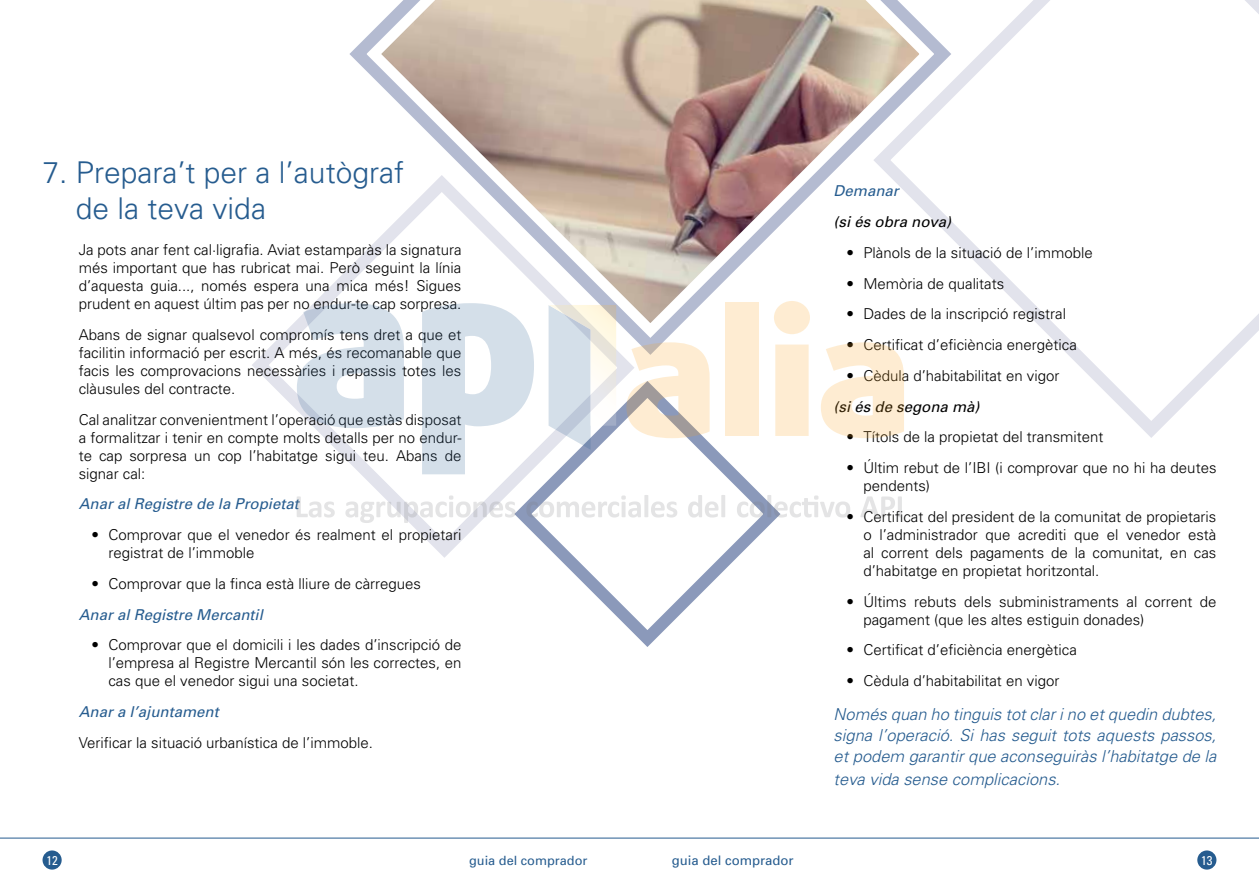
<style>
.page{position:relative;width:1259px;height:893px;background:#fff}
.page>*{position:absolute;margin:0;border:0;box-sizing:border-box;transform-origin:0 0}
.t1{font:300 30px/36px "Univers";color:#265c8f}
.t2{font:italic 300 16.5px/21px "Univers";color:#265c8f;text-align:justify}
.t3{font:300 15px/18px "Univers";color:#000;text-align:justify}
.t4{font:italic 15px "Univers";color:#265c8f}
.t5{font:italic 15px "Univers";color:#000}
.t6{font:13.2px "Univers";color:#265c8f}
.t7{font:12.75px "Univers";color:#265c8f}
.t8{font:condensed 12.75px "Univers";color:#fff}
</style>
<div class="page">
<svg style="left:959px;top:0;width:300px;height:438px"></svg>
<svg style="left:252px;top:276px;width:374px;height:282px"></svg>
<svg style="left:341px;top:41px;width:618px;height:322px"></svg>
<svg style="left:362px;top:0;width:576px;height:342px"></svg>
<svg style="left:506px;top:372px;width:271px;height:275px"></svg>
<svg style="left:297px;top:496px;width:38px;height:22px"></svg>
<svg style="left:345px;top:495px;width:171px;height:28px"></svg>
<svg style="left:526px;top:495px;width:151px;height:23px"></svg>
<svg style="left:688px;top:495px;width:37px;height:23px"></svg>
<svg style="left:737px;top:495px;width:113px;height:23px"></svg>
<svg style="left:860px;top:496px;width:42px;height:21px"></svg>
<svg style="left:297px;top:303px;width:107px;height:125px"></svg>
<svg style="left:422px;top:303px;width:112px;height:171px"></svg>
<svg style="left:548px;top:305px;width:68px;height:145px"></svg>
<svg style="left:626px;top:342px;width:83px;height:96px"></svg>
<div style="left:726px;top:303px;width:33px;height:133px;background:#feecd2"></div>
<svg style="left:774px;top:301px;width:36px;height:135px"></svg>
<svg style="left:821px;top:342px;width:83px;height:96px"></svg>
<div style="left:43px;top:850px;width:19px;height:20px;background:#265c8f;border-radius:50%"></div>
<div style="left:1197px;top:850px;width:19px;height:20px;background:#265c8f;border-radius:50%"></div>
<hr style="left:0;top:838px;width:1259px;height:1px;background:#265c8f">
<h1 class="t1" style="left:76px;top:154px;width:330px;text-indent:-33px">7. Prepara’t per a l’autògraf de la teva vida</h1>
<p class="t3" style="left:79px;top:240px;width:384px">Ja pots anar fent cal·ligrafia. Aviat estamparàs la signatura més important que has rubricat mai. Però seguint la línia d’aquesta guia..., només espera una mica més! Sigues prudent en aquest últim pas per no endur-te cap sorpresa.</p>
<p class="t3" style="left:79px;top:325px;width:384px">Abans de signar qualsevol compromís tens dret a que et facilitin informació per escrit. A més, és recomanable que facis les comprovacions necessàries i repassis totes les clàusules del contracte.</p>
<p class="t3" style="left:79px;top:410px;width:384px">Cal analitzar convenientment l’operació que estàs disposat a formalitzar i tenir en compte molts detalls per no endur&shy;te cap sorpresa un cop l’habitatge sigui teu. Abans de signar cal:</p>
<p class="t4" style="left:79px;top:495px;width:222px">Anar al Registre de la Propietat</p>
<p class="t3" style="left:108px;top:525px;width:354px;text-indent:-17px">• Comprovar que el venedor és realment el propietari registrat de l’immoble</p>
<p class="t3" style="left:91px;top:574px;width:331px">• Comprovar que la finca està lliure de càrregues</p>
<p class="t4" style="left:79px;top:605px;width:186px">Anar al Registre Mercantil</p>
<p class="t3" style="left:108px;top:636px;width:354px;text-indent:-17px">• Comprovar que el domicili i les dades d’inscripció de l’empresa al Registre Mercantil són les correctes, en cas que el venedor sigui una societat.</p>
<p class="t4" style="left:79px;top:702px;width:142px">Anar a l’ajuntament</p>
<p class="t3" style="left:79px;top:733px;width:296px">Verificar la situació urbanística de l’immoble.</p>
<p class="t4" style="left:833px;top:182px;width:67px">Demanar</p>
<p class="t5" style="left:833px;top:212px;width:119px">(si és obra nova)</p>
<p class="t3" style="left:846px;top:243px;width:248px">• Plànols de la situació de l’immoble</p>
<p class="t3" style="left:846px;top:274px;width:159px">• Memòria de qualitats</p>
<p class="t3" style="left:846px;top:305px;width:221px">• Dades de la inscripció registral</p>
<p class="t3" style="left:846px;top:335px;width:232px">• Certificat d’eficiència energètica</p>
<p class="t3" style="left:846px;top:366px;width:214px">• Cèdula d’habitabilitat en vigor</p>
<p class="t5" style="left:833px;top:397px;width:147px">(si és de segona mà)</p>
<p class="t3" style="left:846px;top:428px;width:259px">• Títols de la propietat del transmitent</p>
<p class="t3" style="left:863px;top:458px;width:354px;text-indent:-17px">• Últim rebut de l’IBI (i comprovar que no hi ha deutes pendents)</p>
<p class="t3" style="left:863px;top:507px;width:354px;text-indent:-17px">• Certificat del president de la comunitat de propietaris o l’administrador que acrediti que el venedor està al corrent dels pagaments de la comunitat, en cas d’habitatge en propietat horitzontal.</p>
<p class="t3" style="left:863px;top:592px;width:354px;text-indent:-17px">• Últims rebuts dels subministraments al corrent de pagament (que les altes estiguin donades)</p>
<p class="t3" style="left:846px;top:641px;width:232px">• Certificat d’eficiència energètica</p>
<p class="t3" style="left:846px;top:671px;width:214px">• Cèdula d’habitabilitat en vigor</p>
<p class="t2" style="left:833px;top:703px;width:384px">Només quan ho tinguis tot clar i no et quedin dubtes, signa l’operació. Si has seguit tots aquests passos, et podem garantir que aconseguiràs l’habitatge de la</p>
<p class="t2" style="left:833px;top:768px;width:228px">teva vida sense complicacions.</p>
<p class="t8" style="left:46px;top:852px;width:13px">12</p>
<p class="t7" style="left:469px;top:852px;width:120px">guia del comprador</p>
<p class="t6" style="left:672px;top:852px;width:123px">guia del comprador</p>
<p class="t8" style="left:1201px;top:852px;width:13px">13</p>
</div>
